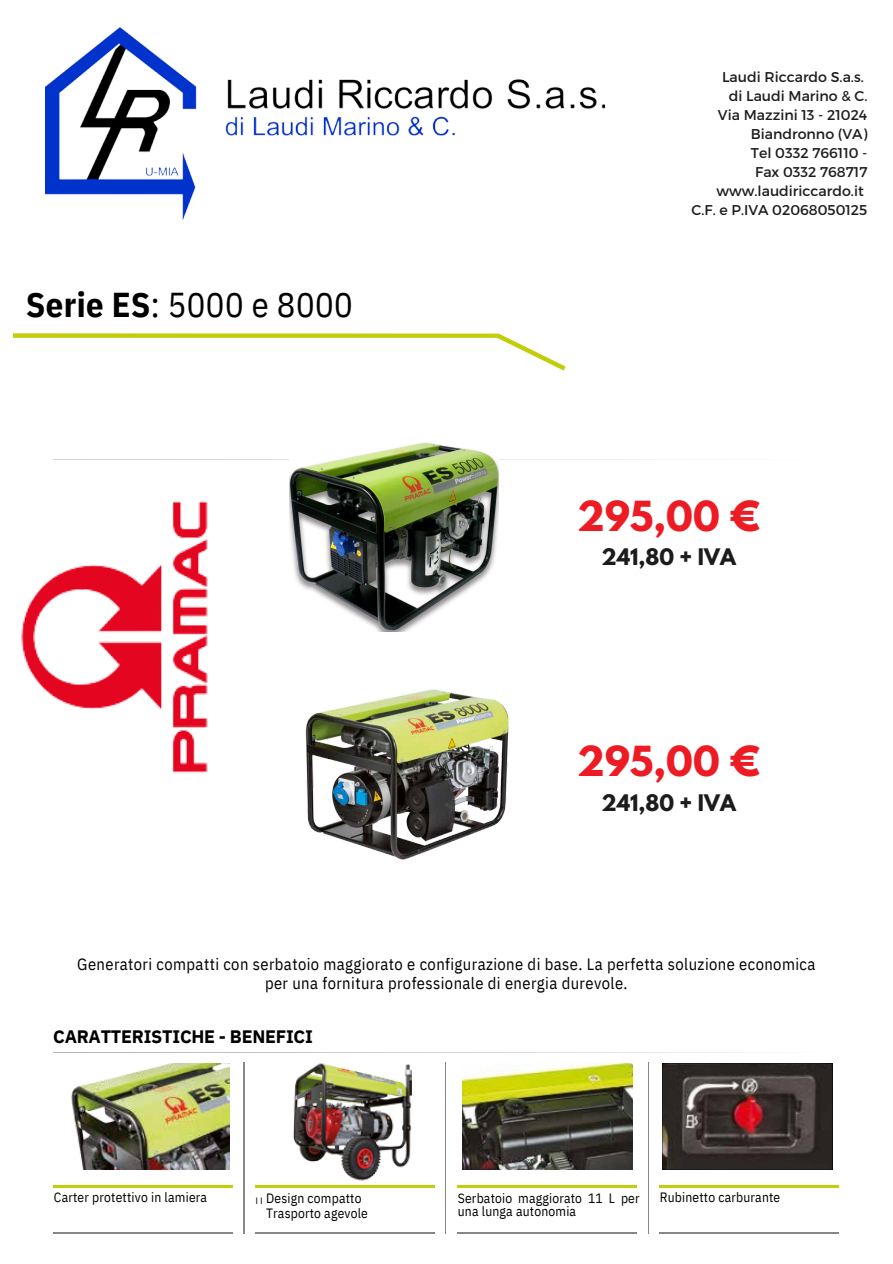
<style>
.page{position:relative;width:893px;height:1264px;background:#fff}
.page>*{position:absolute;margin:0;border:0;box-sizing:border-box;transform-origin:0 0}
.t1{font:700 36.75px "League Spartan";color:#ed1b24}
.t2{font:34.5px "IBM Plex Sans Cond";letter-spacing:.01em;color:#000}
.t3{font:700 20.25px "League Spartan";color:#1c1c1c}
.t4{font:700 18px "IBM Plex Sans";letter-spacing:-.015em;color:#000}
.t5{font:16.5px/19px "IBM Plex Sans Cond";letter-spacing:.025em;color:#000;text-align:center}
.t6{font:14.1px/19px "Montserrat";color:#1c1c1c;text-align:right}
.t7{font:13.5px/13.5px "IBM Plex Sans Cond";letter-spacing:.015em;color:#000}
.t8{font:9px "Arimo";color:#000}
.s1{font-weight:700}
</style>
<div class="page">
<hr style="left:53px;top:459px;width:784px;height:1px;background:#878787">
<img style="left:305px;top:689px;width:204px;height:171px">
<img style="left:462px;top:1063px;width:170px;height:106px">
<img style="left:662px;top:1063px;width:170px;height:106px">
<img style="left:71px;top:1063px;width:158px;height:106px">
<img style="left:293px;top:1063px;width:118px;height:118px">
<hr style="left:244px;top:1062px;width:1px;height:171px;background:#878787">
<hr style="left:445px;top:1062px;width:1px;height:171px;background:#878787">
<hr style="left:648px;top:1062px;width:1px;height:171px;background:#878787">
<hr style="left:53px;top:1052px;width:785px;height:1px;background:#878787">
<hr style="left:54px;top:1232px;width:178px;height:1px;background:#878787">
<hr style="left:256px;top:1232px;width:178px;height:1px;background:#878787">
<hr style="left:458px;top:1232px;width:178px;height:1px;background:#878787">
<hr style="left:659px;top:1232px;width:179px;height:1px;background:#878787">
<hr style="left:54px;top:1185px;width:178px;height:1px;background:#c3ce0a">
<hr style="left:256px;top:1185px;width:178px;height:1px;background:#c3ce0a">
<hr style="left:458px;top:1185px;width:178px;height:1px;background:#c3ce0a">
<hr style="left:659px;top:1185px;width:179px;height:1px;background:#c3ce0a">
<img style="left:46px;top:28px;width:558px;height:192px">
<svg style="left:13px;top:333px;width:552px;height:37px"></svg>
<img style="left:289px;top:443px;width:209px;height:188px">
<img style="left:21px;top:459px;width:221px;height:314px">
<p class="t2" style="left:26px;top:281px;width:328px"><span class="s1">Serie ES</span>: 5000 e 8000</p>
<p class="t6" style="left:722px;top:66px;width:143px">Laudi Riccardo S.a.s.</p>
<p class="t6" style="left:728px;top:85px;width:140px">di Laudi Marino &amp; C.</p>
<p class="t6" style="left:718px;top:105px;width:151px">Via Mazzini 13 - 21024<br>Biandronno (VA)</p>
<p class="t6" style="left:750px;top:143px;width:118px">Tel 0332 766110 -</p>
<p class="t6" style="left:755px;top:162px;width:114px">Fax 0332 768717</p>
<p class="t6" style="left:716px;top:181px;width:149px">www.laudiriccardo.it</p>
<p class="t6" style="left:691px;top:200px;width:177px">C.F. e P.IVA 02068050125</p>
<p class="t1" style="left:577px;top:497px;width:185px">295,00 €</p>
<p class="t3" style="left:601px;top:547px;width:136px">241,80 + IVA</p>
<p class="t1" style="left:577px;top:742px;width:185px">295,00 €</p>
<p class="t3" style="left:601px;top:792px;width:136px">241,80 + IVA</p>
<p class="t5" style="left:77px;top:954px;width:739px">Generatori compatti con serbatoio maggiorato e configurazione di base. La perfetta soluzione economica per una fornitura professionale di energia durevole.</p>
<p class="t4" style="left:53px;top:1024px;width:261px">CARATTERISTICHE - BENEFICI</p>
<p class="t7" style="left:54px;top:1190px;width:155px">Carter protettivo in lamiera</p>
<p class="t7" style="left:266px;top:1190px;width:97px">Design compatto</p>
<p class="t7" style="left:266px;top:1206px;width:103px">Trasporto agevole</p>
<p class="t8" style="left:256px;top:1195px;width:8px">l l</p>
<p class="t7" style="left:659px;top:1190px;width:122px">Rubinetto carburante</p>
<p class="t7" style="left:458px;top:1190px;width:183px">Serbatoio maggiorato 11 L per una lunga autonomia</p>
</div>
